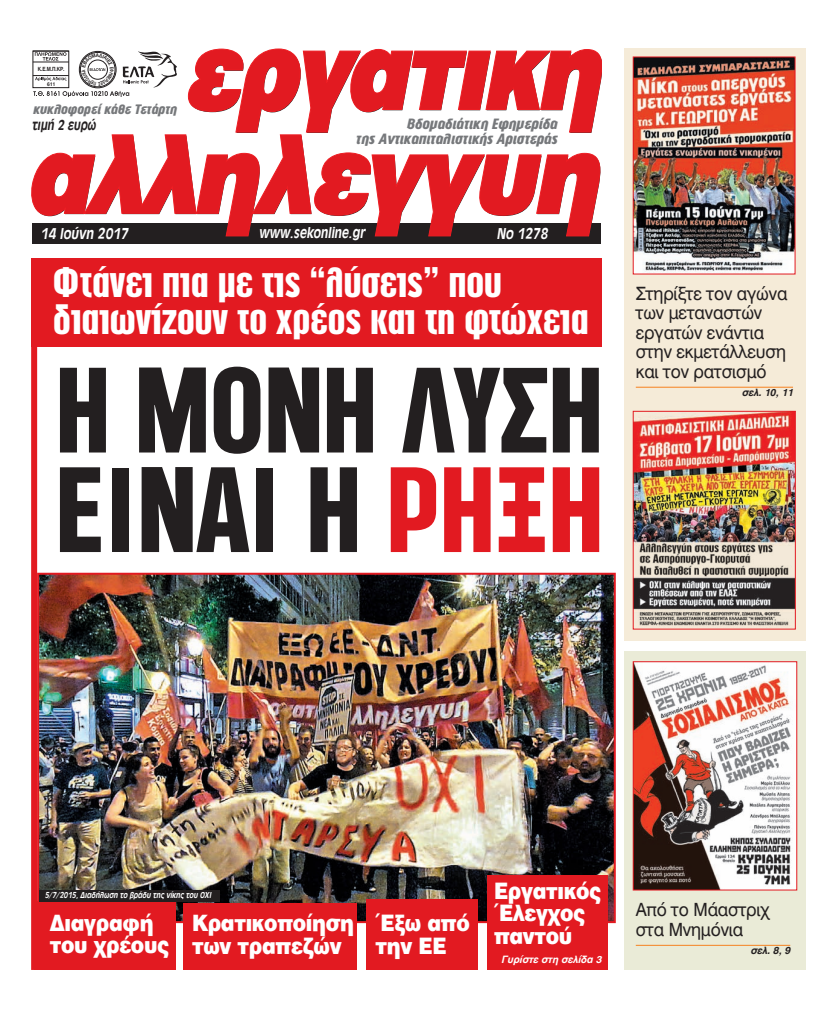
<style>
.page{position:relative;width:837px;height:1021px;background:#fff}
.page>*{position:absolute;margin:0;border:0;box-sizing:border-box;transform-origin:0 0}
.t1{font:114px/99.5px "PF Diesel Solid";color:#231f20;scale:.96 1}
.t2{font:40.3px/37px "PF Diesel Solid";color:#fff}
.t3{font:900 22.3px/22.3px "UB Helvetica";letter-spacing:-.015em;color:#fff;scale:.9 1}
.t4{font:18px/19.5px "UB Helvetica";letter-spacing:-.01em;color:#231f20;scale:.95 1}
.t5{font:italic 16.4px "UB Antique Olive Bold";color:#fff;scale:.84 1}
.t6{font:italic 16.2px "UB Antique Olive Bold";color:#fff;scale:.81 1}
.t7{font:italic 15.1px "UB Antique Olive Bold";color:#231f20;scale:.81 1}
.t8{font:italic 700 14.1px/14.1px "PF Simple";color:#76787b;text-align:right}
.t9{font:italic 700 13px "PF Simple";color:#76787b}
.t10{font:italic 10px "UB Helvetica Bold";color:#fff}
.t11{font:italic 10px "UB Helvetica Bold";color:#231f20}
.t12{font:italic 9px "UB Antique Olive Bold";color:#fff;scale:.84 1}
.t13{font:5.6px "UB Helvetica Bold";color:#231f20;scale:.84 1}
.t14{font:5.2px "UB Helvetica Bold";color:#231f20;scale:.92 1}
.t15{font:5px "UB Helvetica Bold";color:#231f20;scale:.92 1}
.s1{font-family:"UB Helvetica Bold"}
.s2{color:#e21a21}
</style>
<div class="page">
<div style="left:31px;top:258px;width:6px;height:711px;background:#e21a21"></div>
<div style="left:33px;top:223px;width:568px;height:20px;background:#231f20"></div>
<svg style="left:188px;top:49px;width:413px;height:84px"></svg>
<svg style="left:31px;top:134px;width:570px;height:102px"></svg>
<div style="left:31px;top:258px;width:570px;height:89px;background:#e21a21"></div>
<div style="left:624px;top:48px;width:181px;height:593px;background:#f5ebd8"></div>
<div style="left:624px;top:651px;width:181px;height:318px;background:#eaebd7"></div>
<img style="left:634px;top:58px;width:159px;height:214px">
<div style="left:632px;top:56px;width:163px;height:218px;border:1px solid #e21a21"></div>
<img style="left:634px;top:413px;width:159px;height:213px">
<div style="left:632px;top:411px;width:163px;height:218px;border:1px solid #e21a21"></div>
<img style="left:634px;top:663px;width:161px;height:225px">
<div style="left:632px;top:661px;width:165px;height:229px;border:1px solid #e21a21"></div>
<hr style="left:635px;top:387px;width:157px;height:1px;background:#f58220">
<hr style="left:635px;top:944px;width:155px;height:1px;background:#f58220">
<img style="left:40px;top:575px;width:572px;height:345px">
<div style="left:34px;top:901px;width:141px;height:68px;background:#e21a21"></div>
<div style="left:183px;top:903px;width:173px;height:66px;background:#e21a21"></div>
<div style="left:366px;top:899px;width:111px;height:70px;background:#e21a21"></div>
<div style="left:487px;top:875px;width:120px;height:94px;background:#e21a21"></div>
<div style="left:39px;top:890px;width:180px;height:11px;background:#231f20"></div>
<svg style="left:33px;top:51px;width:144px;height:46px"></svg>
<p class="t13" style="left:38px;top:66px;width:34px">Κ.Ε.Μ.Π.ΚΡ.</p>
<p class="t14" style="left:47px;top:81px;width:10px">611</p>
<p class="t15" style="left:96px;top:53px;width:5px">Α</p>
<p class="t9" style="left:32px;top:102px;width:145px">κυκλοφορεί κάθε Τετάρτη</p>
<p class="t7" style="left:32px;top:118px;width:80px">τιµή 2 ευρώ</p>
<p class="t8" style="left:355px;top:117px;width:203px">Bδοµαδιάτικη Εφηµερίδα<br>της Αντικαπιταλιστικής Αριστεράς</p>
<p class="t5" style="left:40px;top:225px;width:106px">14 Ιούνη 2017</p>
<p class="t6" style="left:259px;top:224px;width:132px">www.sekonline.gr</p>
<p class="t5" style="left:496px;top:225px;width:62px">Νο 1278</p>
<p class="t2" style="left:53px;top:264px;width:536px">Φτάνει πια με τις “λύσεις” που διαιωνίζουν το χρέος και τη φτώχεια</p>
<p class="t1" style="left:55px;top:363px;width:572px">Η ΜΟΝΗ ΛΥΣΗ<br>Ε<span class="s1">Ι</span>ΝΑ<span class="s1">Ι</span> Η <span class="s2">ΡΗΞΗ</span></p>
<p class="t4" style="left:635px;top:283px;width:161px">Στηρίξτε τον αγώνα των μεταναστών εργατών ενάντια στην εκμετάλλευση και τον ρατσισμό</p>
<p class="t11" style="left:741px;top:387px;width:55px">σελ. 10, 11</p>
<p class="t12" style="left:45px;top:890px;width:201px">5/7/2015, Διαδήλωση το βράδυ της νίκης του ΟΧΙ</p>
<p class="t3" style="left:50px;top:911px;width:134px">Διαγραφή του χρέους</p>
<p class="t3" style="left:192px;top:912px;width:181px">Κρατικοποίηση των τραπεζών</p>
<p class="t3" style="left:375px;top:912px;width:106px">Έξω από την ΕΕ</p>
<p class="t3" style="left:494px;top:880px;width:121px">Εργατικός<br>Έλεγχος παντού</p>
<p class="t10" style="left:501px;top:953px;width:104px">Γυρίστε στη σελίδα 3</p>
<p class="t4" style="left:635px;top:900px;width:142px">Από το Μάαστριχ στα Μνημόνια</p>
<p class="t11" style="left:750px;top:944px;width:43px">σελ. 8, 9</p>
</div>
